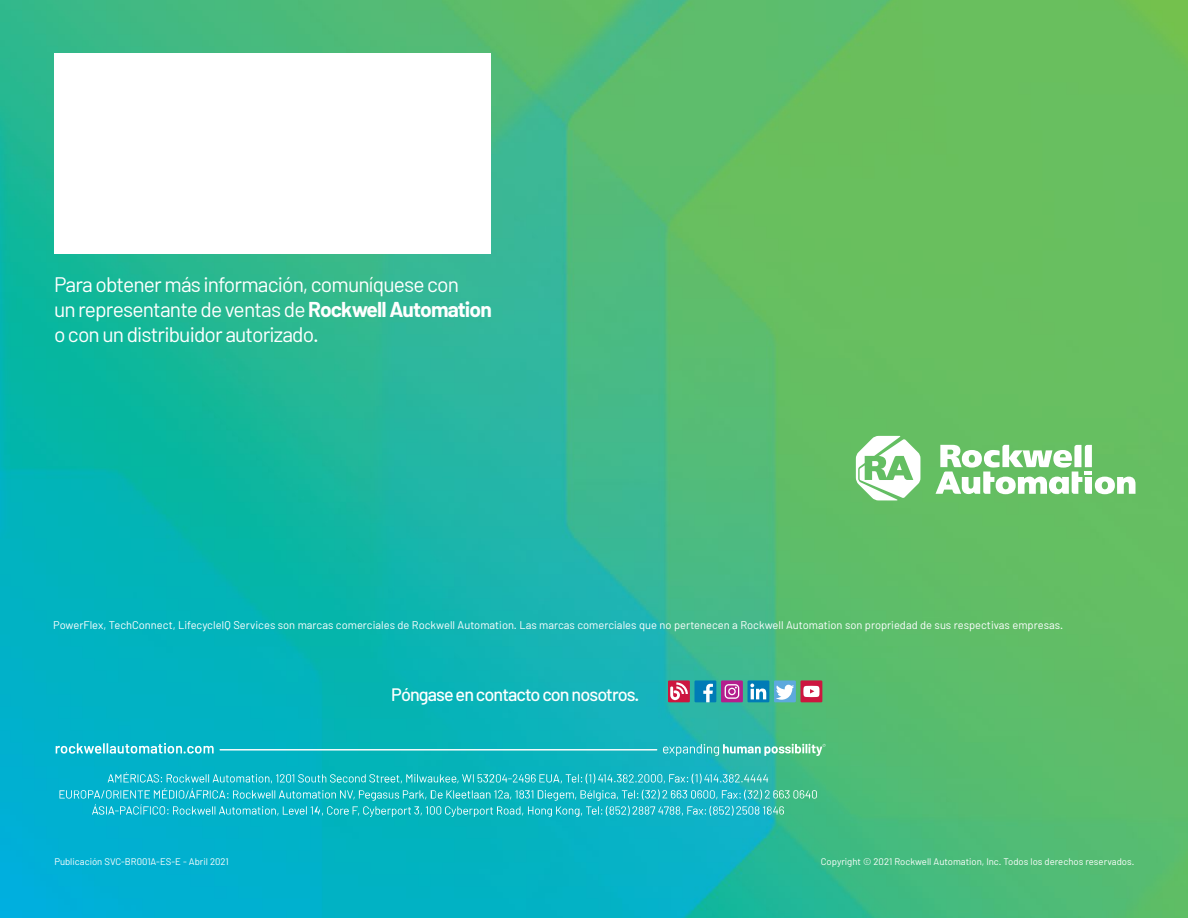
<style>
.page{position:relative;width:1188px;height:918px;background:#fff}
.page>*{position:absolute;margin:0;border:0;box-sizing:border-box;transform-origin:0 0}
.t1{font:21px/25.2px "Barlow";letter-spacing:-.04em;color:#fff}
.t2{font:500 18px "Barlow";letter-spacing:-.05em;color:#fff}
.t3{font:11.1px "Barlow";color:#fff}
.t4{font:9.6px "Barlow";color:#fff}
.s1{font-weight:700}
</style>
<div class="page">
<img style="left:0;top:0;width:1188px;height:918px">
<svg style="left:936px;top:445px;width:200px;height:49px"></svg>
<svg style="left:856px;top:436px;width:64px;height:64px"></svg>
<div style="left:54px;top:54px;width:437px;height:200px;background:#fff"></div>
<div style="left:721px;top:680px;width:22px;height:22px;background:#b41e8e"></div>
<svg style="left:725px;top:684px;width:14px;height:15px"></svg>
<svg style="left:748px;top:680px;width:21px;height:22px"></svg>
<svg style="left:750px;top:684px;width:16px;height:15px"></svg>
<div style="left:774px;top:680px;width:22px;height:22px;background:#5da9dd"></div>
<svg style="left:776px;top:685px;width:18px;height:15px"></svg>
<div style="left:694px;top:680px;width:22px;height:22px;background:#007bb6"></div>
<svg style="left:703px;top:684px;width:10px;height:18px"></svg>
<div style="left:668px;top:680px;width:22px;height:22px;background:#cd163f"></div>
<svg style="left:670px;top:682px;width:18px;height:18px"></svg>
<div style="left:801px;top:680px;width:21px;height:22px;background:#cd163f"></div>
<svg style="left:803px;top:686px;width:16px;height:11px"></svg>
<svg style="left:56px;top:743px;width:158px;height:11px;background:#56cbd9"></svg>
<hr style="left:219px;top:749px;width:438px;height:2px;background:#fff">
<svg style="left:59px;top:772px;width:758px;height:45px;background:#27bbc6"></svg>
<svg style="left:663px;top:744px;width:163px;height:12px;background:#69cbbd"></svg>
<h1 class="t1" style="left:54px;top:271px;width:439px">Para obtener más información, comuníquese con<br>un representante de ventas de <span class="s1">Rockwell Automation </span>o con un distribuidor autorizado.</h1>
<p class="t3" style="left:53px;top:618px;width:1011px">PowerFlex, TechConnect, LifecycleIQ Services son marcas comerciales de Rockwell Automation. Las marcas comerciales que no pertenecen a Rockwell Automation son propriedad de sus respectivas empresas.</p>
<h2 class="t2" style="left:391px;top:683px;width:250px">Póngase en contacto con nosotros.</h2>
<p class="t4" style="left:54px;top:856px;width:176px">Publicación SVC-BR001A-ES-E - Abril 2021</p>
<p class="t4" style="left:821px;top:856px;width:315px">Copyright © 2021 Rockwell Automation, Inc. Todos los derechos reservados.</p>
</div>
